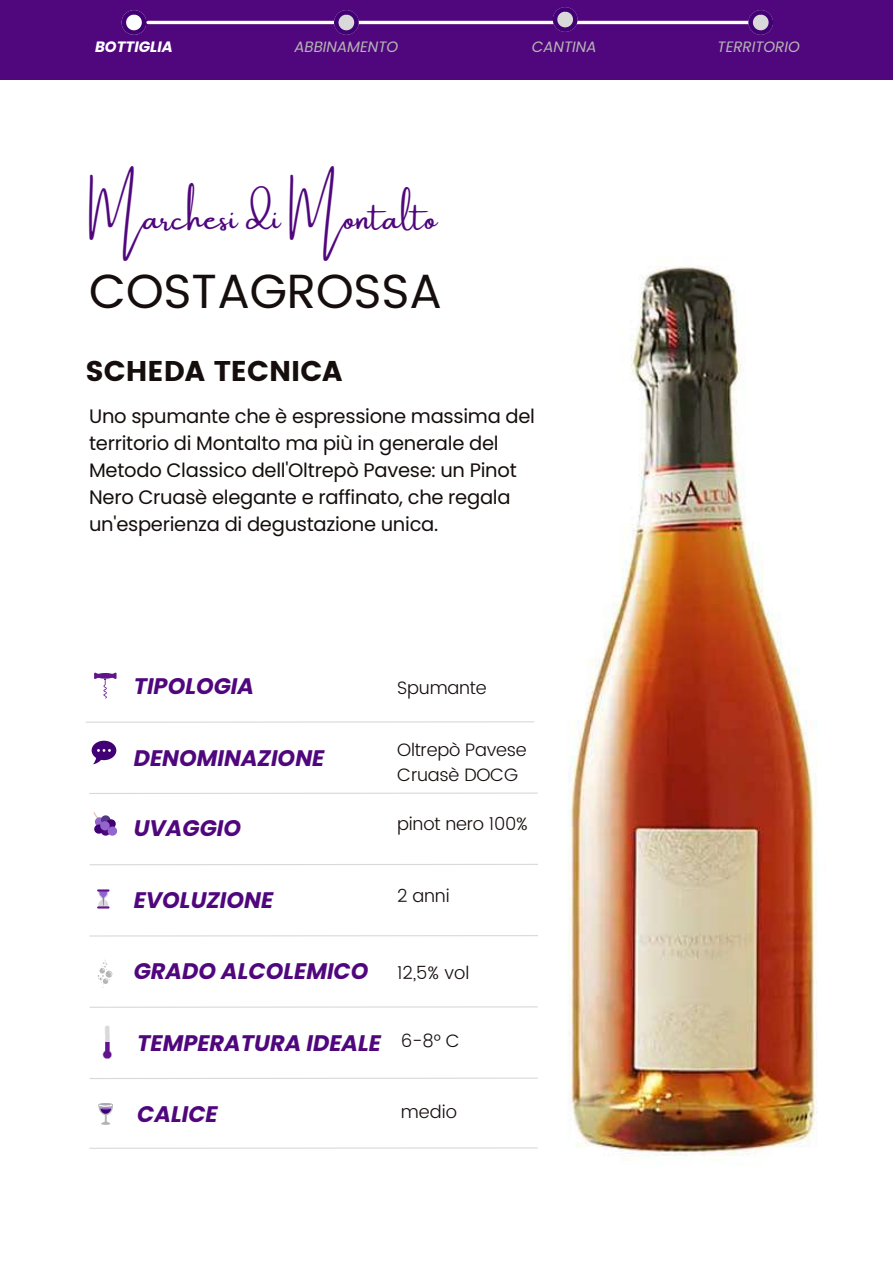
<style>
.page{position:relative;width:893px;height:1264px;background:#fff}
.page>*{position:absolute;margin:0;border:0;box-sizing:border-box;transform-origin:0 0}
.t1{font:48px "Poppins";letter-spacing:-.005em;color:#150e0d}
.t2{font:34.35px "Amsterdam One";color:#50077d}
.t3{font:28.5px "Poppins";color:#150e0d}
.t4{font:italic 700 22.5px "Poppins";color:#50077d}
.t5{font:19.5px/27px "Poppins";letter-spacing:-.015em;color:#150e0d}
.t6{font:300 18px/24.8px "Poppins";letter-spacing:-.015em;color:#150e0d}
.t7{font:italic 15px "Poppins";color:#b5b5b5}
.t8{font:italic 700 15px "Poppins";color:#fff}
</style>
<div class="page">
<div style="left:0;top:0;width:892px;height:80px;background:#50077d"></div>
<svg style="left:122px;top:10px;width:24px;height:25px"></svg>
<hr style="left:148px;top:21px;width:610px;height:3px;background:#fff">
<svg style="left:334px;top:10px;width:25px;height:25px"></svg>
<svg style="left:748px;top:10px;width:25px;height:25px"></svg>
<svg style="left:552px;top:7px;width:25px;height:25px"></svg>
<svg style="left:97px;top:889px;width:12px;height:19px"></svg>
<svg style="left:93px;top:812px;width:24px;height:23px"></svg>
<svg style="left:92px;top:740px;width:24px;height:24px"></svg>
<svg style="left:98px;top:1103px;width:15px;height:21px"></svg>
<svg style="left:98px;top:960px;width:14px;height:25px"></svg>
<img style="left:407px;top:266px;width:410px;height:895px">
<hr style="left:90px;top:792px;width:447px;height:2px;background:#d9d9d9">
<hr style="left:86px;top:721px;width:447px;height:1px;background:#d9d9d9">
<hr style="left:90px;top:863px;width:447px;height:2px;background:#d9d9d9">
<hr style="left:90px;top:935px;width:447px;height:1px;background:#d9d9d9">
<hr style="left:90px;top:1077px;width:447px;height:2px;background:#d9d9d9">
<hr style="left:90px;top:1147px;width:447px;height:1px;background:#d9d9d9">
<hr style="left:90px;top:1006px;width:447px;height:1px;background:#d9d9d9">
<svg style="left:94px;top:672px;width:22px;height:26px"></svg>
<svg style="left:103px;top:1025px;width:9px;height:33px"></svg>
<p class="t8" style="left:95px;top:37px;width:79px">BOTTIGLIA</p>
<p class="t7" style="left:294px;top:37px;width:105px">ABBINAMENTO</p>
<p class="t7" style="left:532px;top:37px;width:66px">CANTINA</p>
<p class="t7" style="left:717px;top:37px;width:84px">TERRITORIO</p>
<h2 class="t2" style="left:89px;top:199px;width:350px">Marchesi di Montalto</h2>
<h1 class="t1" style="left:89px;top:263px;width:355px">COSTAGROSSA</h1>
<h3 class="t3" style="left:85px;top:355px;width:258px">SCHEDA TECNICA</h3>
<p class="t5" style="left:89px;top:402px;width:447px">Uno spumante che è espressione massima del territorio di Montalto ma più in generale del Metodo Classico dell'Oltrepò Pavese: un Pinot Nero Cruasè elegante e raffinato, che regala un'esperienza di degustazione unica.</p>
<p class="t4" style="left:134px;top:670px;width:122px">TIPOLOGIA</p>
<p class="t6" style="left:397px;top:675px;width:91px">Spumante</p>
<p class="t4" style="left:134px;top:742px;width:192px">DENOMINAZIONE</p>
<p class="t6" style="left:397px;top:737px;width:131px">Oltrepò Pavese<br>Cruasè DOCG</p>
<p class="t4" style="left:134px;top:812px;width:109px">UVAGGIO</p>
<p class="t6" style="left:397px;top:811px;width:132px">pinot nero 100%</p>
<p class="t4" style="left:134px;top:884px;width:141px">EVOLUZIONE</p>
<p class="t6" style="left:397px;top:883px;width:54px">2 anni</p>
<p class="t4" style="left:134px;top:955px;width:236px">GRADO ALCOLEMICO</p>
<p class="t6" style="left:397px;top:960px;width:74px">12,5% vol</p>
<p class="t4" style="left:137px;top:1026px;width:324px">TEMPERATURA IDEALE <sup>6-8°</sup> <sup>C</sup></p>
<p class="t4" style="left:137px;top:1098px;width:82px">CALICE</p>
<p class="t6" style="left:401px;top:1099px;width:58px">medio</p>
</div>
